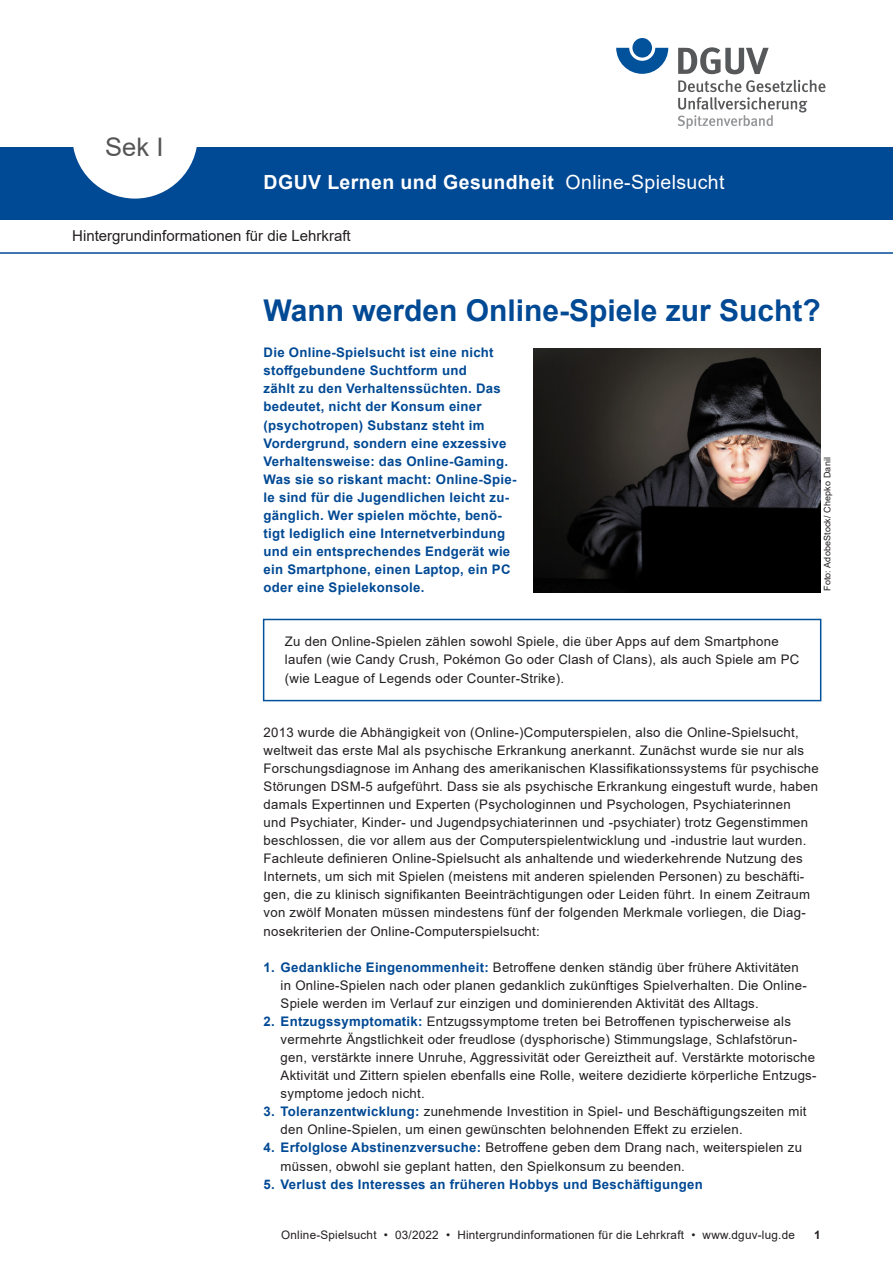
<style>
.page{position:relative;width:893px;height:1263px;background:#fff}
.page>*{position:absolute;margin:0;border:0;box-sizing:border-box;transform-origin:0 0}
.Ueberschrift{font:700 30px "Arial";color:#004994}
.head{font:25.5px "Arial";color:#555}
.t1{font:700 19.5px "Arial";letter-spacing:.02em;color:#fff}
.t2{font:19.5px "Arial";letter-spacing:.02em;color:#fff}
.Kopfzeile_Art{font:15px "Arial";color:#231f20}
.Fliesstext{font:13.2px/18px "Arial";letter-spacing:.02em;color:#231f20}
.Fliesstext_Aufzaehlu{font:13.2px/18px "Arial";letter-spacing:.02em;color:#231f20}
.Vorspann{font:700 13.2px/18px "Arial";letter-spacing:.02em;color:#004994}
.Fliesstext_Aufzaehlu-2{font:700 13.2px "Arial";letter-spacing:.02em;color:#004994}
.fusszeile{font:11.7px "Arial";letter-spacing:.02em;color:#231f20}
.t3{font:700 11.7px "Arial";color:#231f20}
.Bildnachweis{font:9px "Arial";letter-spacing:.015em;color:#231f20}
.s1{font-weight:700;color:#004994}
</style>
<div class="page">
<div style="left:0;top:147px;width:893px;height:73px;background:#004994"></div>
<svg style="left:73px;top:147px;width:124px;height:52px"></svg>
<svg style="left:616px;top:48px;width:52px;height:26px"></svg>
<div style="left:632px;top:38px;width:20px;height:20px;background:#01519b;border-radius:50%"></div>
<svg style="left:678px;top:47px;width:91px;height:27px"></svg>
<svg style="left:678px;top:80px;width:147px;height:49px"></svg>
<hr style="left:0;top:252px;width:893px;height:2px;background:#004994">
<img style="left:534px;top:348px;width:287px;height:244px">
<div style="left:263px;top:619px;width:558px;height:82px;border:2px solid #01519b"></div>
<p class="head" style="left:105px;top:130px;width:60px">Sek I</p>
<p class="t1" style="left:264px;top:168px;width:292px">DGUV Lernen und Gesundheit</p>
<p class="t2" style="left:566px;top:168px;width:161px">Online-Spielsucht</p>
<p class="Kopfzeile_Art" style="left:72px;top:225px;width:280px">Hintergrundinformationen für die Lehrkraft</p>
<p class="Ueberschrift" style="left:264px;top:289px;width:559px">Wann werden Online-Spiele zur Sucht?</p>
<p class="Vorspann" style="left:264px;top:344px;width:254px">Die Online-Spielsucht ist eine nicht stoffgebundene Suchtform und<br>zählt zu den Verhaltenssüchten. Das bedeutet, nicht der Konsum einer (psychotropen) Substanz steht im Vordergrund, sondern eine exzessive Verhaltensweise: das Online-Gaming.<br>Was sie so riskant macht: Online-Spie&shy;le sind für die Jugendlichen leicht zu&shy;gänglich. Wer spielen möchte, benö&shy;tigt lediglich eine Internetverbindung und ein entsprechendes Endgerät wie ein Smartphone, einen Laptop, ein PC oder eine Spielekonsole.</p>
<p class="Bildnachweis" style="left:821px;top:591px;width:135px;rotate:-90deg">Foto: AdobeStock/ Chepko Danil</p>
<p class="Fliesstext" style="left:285px;top:633px;width:516px">Zu den Online-Spielen zählen sowohl Spiele, die über Apps auf dem Smartphone laufen (wie Candy Crush, Pokémon Go oder Clash of Clans), als auch Spiele am PC (wie League of Legends oder Counter-Strike).</p>
<p class="Fliesstext" style="left:264px;top:723px;width:557px">2013 wurde die Abhängigkeit von (Online-)Computerspielen, also die Online-Spielsucht, weltweit das erste Mal als psychische Erkrankung anerkannt. Zunächst wurde sie nur als Forschungsdiagnose im Anhang des amerikanischen Klassifikationssystems für psychische Störungen DSM-5 aufgeführt. Dass sie als psychische Erkrankung eingestuft wurde, haben damals Expertinnen und Experten (Psychologinnen und Psychologen, Psychiaterinnen<br>und Psychiater, Kinder- und Jugendpsychiaterinnen und -psychiater) trotz Gegenstimmen beschlossen, die vor allem aus der Computerspielentwicklung und -industrie laut wurden.</p>
<p class="Fliesstext" style="left:264px;top:849px;width:548px">Fachleute definieren Online-Spielsucht als anhaltende und wiederkehrende Nutzung des Internets, um sich mit Spielen (meistens mit anderen spielenden Personen) zu beschäfti&shy;gen, die zu klinisch signifikanten Beeinträchtigungen oder Leiden führt. In einem Zeitraum von zwölf Monaten müssen mindestens fünf der folgenden Merkmale vorliegen, die Diag&shy;nosekriterien der Online-Computerspielsucht:</p>
<p class="Fliesstext_Aufzaehlu" style="left:281px;top:958px;width:528px;text-indent:-17px"><span class="s1">1. Gedankliche Eingenommenheit:</span> Betroffene denken ständig über frühere Aktivitäten in Online-Spielen nach oder planen gedanklich zukünftiges Spielverhalten. Die Online-<br>Spiele werden im Verlauf zur einzigen und dominierenden Aktivität des Alltags.</p>
<p class="Fliesstext_Aufzaehlu" style="left:281px;top:1012px;width:537px;text-indent:-17px"><span class="s1">2. Entzugssymptomatik:</span> Entzugssymptome treten bei Betroffenen typischerweise als vermehrte Ängstlichkeit oder freudlose (dysphorische) Stimmungslage, Schlafstörun&shy;gen, verstärkte innere Unruhe, Aggressivität oder Gereiztheit auf. Verstärkte motorische Aktivität und Zittern spielen ebenfalls eine Rolle, weitere dezidierte körperliche Entzugs&shy;symptome jedoch nicht.</p>
<p class="Fliesstext_Aufzaehlu" style="left:281px;top:1102px;width:527px;text-indent:-17px"><span class="s1">3. Toleranzentwicklung:</span> zunehmende Investition in Spiel- und Beschäftigungszeiten mit den Online-Spielen, um einen gewünschten belohnenden Effekt zu erzielen.</p>
<p class="Fliesstext_Aufzaehlu" style="left:281px;top:1139px;width:523px;text-indent:-17px"><span class="s1">4. Erfolglose Abstinenzversuche:</span> Betroffene geben dem Drang nach, weiterspielen zu müssen, obwohl sie geplant hatten, den Spielkonsum zu beenden.</p>
<p class="Fliesstext_Aufzaehlu-2" style="left:264px;top:1174px;width:441px">5. Verlust des Interesses an früheren Hobbys und Beschäftigungen</p>
<p class="fusszeile" style="left:281px;top:1227px;width:515px">Online-Spielsucht • 03/2022 • Hintergrundinformationen für die Lehrkraft • www.dguv-lug.de</p>
<p class="t3" style="left:814px;top:1227px;width:8px">1</p>
</div>
